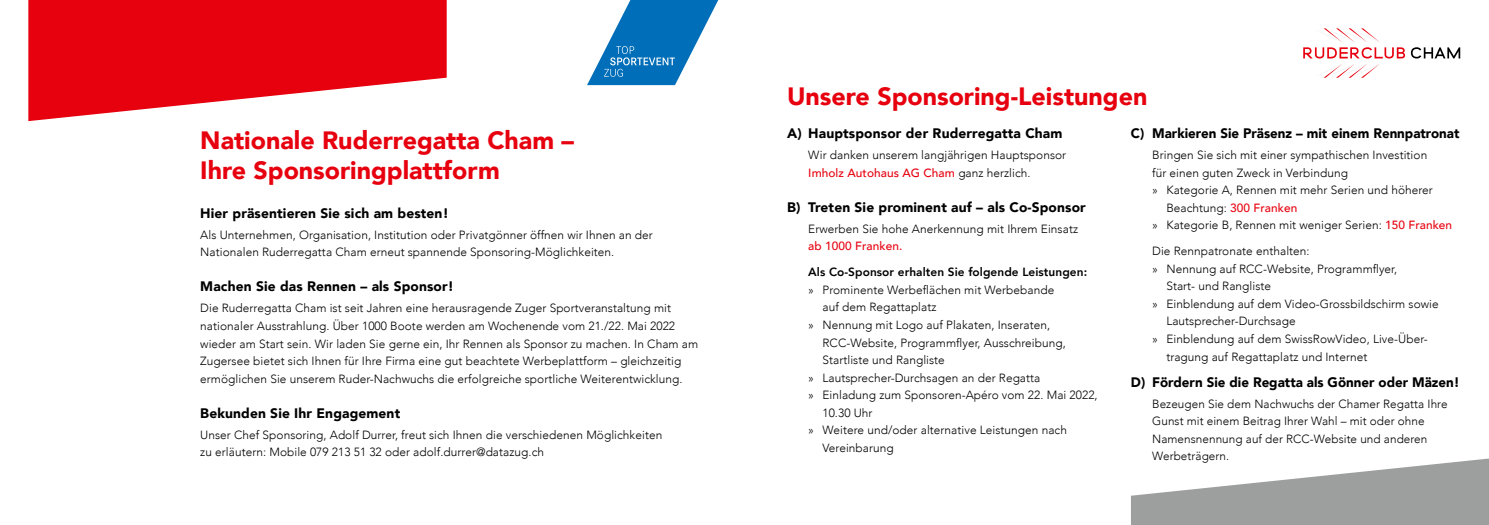
<style>
.page{position:relative;width:1489px;height:525px;background:#fff}
.page>*{position:absolute;margin:0;border:0;box-sizing:border-box;transform-origin:0 0}
.t1{font:900 25px/30px "Avenir";color:#e7000e}
.t2{font:900 13.75px "Avenir";letter-spacing:.01em;color:#000}
.t3{font:300 11.88px/17.5px "Avenir";letter-spacing:.005em;color:#000}
.t4{font:800 11.88px "Avenir";letter-spacing:.005em;color:#000}
.t5{font:500 11.88px "Avenir";letter-spacing:.005em;color:#e7000e}
.s1{font-weight:500;color:#e7000e}
</style>
<div class="page">
<svg style="left:1131px;top:458px;width:357px;height:66px"></svg>
<svg style="left:28px;top:0;width:418px;height:121px;fill:#e7000e"></svg>
<svg style="left:1410px;top:47px;width:49px;height:11px"></svg>
<svg style="left:1303px;top:28px;width:101px;height:50px"></svg>
<svg style="left:587px;top:0;width:131px;height:85px"></svg>
<h1 class="t1" style="left:200px;top:125px;width:375px">Nationale Ruderregatta Cham –<br>Ihre Sponsoringplattform</h1>
<p class="t2" style="left:200px;top:201px;width:250px">Hier präsentieren Sie sich am besten!</p>
<p class="t3" style="left:200px;top:226px;width:454px">Als Unternehmen, Organisation, Institution oder Privatgönner öffnen wir Ihnen an der<br>Nationalen Ruderregatta Cham erneut spannende Sponsoring-Möglichkeiten.</p>
<p class="t2" style="left:200px;top:275px;width:255px">Machen Sie das Rennen – als Sponsor!</p>
<p class="t3" style="left:200px;top:299px;width:499px">Die Ruderregatta Cham ist seit Jahren eine herausragende Zuger Sportveranstaltung mit nationaler Ausstrahlung. Über 1000 Boote werden am Wochenende vom 21./22. Mai 2022 wieder am Start sein. Wir laden Sie gerne ein, Ihr Rennen als Sponsor zu machen. In Cham am Zugersee bietet sich Ihnen für Ihre Firma eine gut beachtete Werbeplattform – gleichzeitig ermöglichen Sie unserem Ruder-Nachwuchs die erfolgreiche sportliche Weiterentwicklung.</p>
<p class="t2" style="left:200px;top:401px;width:201px">Bekunden Sie Ihr Engagement</p>
<p class="t3" style="left:200px;top:425px;width:463px">Unser Chef Sponsoring, Adolf Durrer, freut sich Ihnen die verschiedenen Möglichkeiten zu erläutern: Mobile 079 213 51 32 oder adolf.durrer@datazug.ch</p>
<h1 class="t1" style="left:787px;top:80px;width:362px">Unsere Sponsoring-Leistungen</h1>
<p class="t2" style="left:787px;top:121px;width:277px">A) Hauptsponsor der Ruderregatta Cham</p>
<p class="t3" style="left:808px;top:146px;width:259px">Wir danken unserem langjährigen Hauptsponsor<br><span class="s1">Imholz Autohaus AG Cham</span> ganz herzlich.</p>
<p class="t2" style="left:787px;top:195px;width:300px">B) Treten Sie prominent auf – als Co-Sponsor</p>
<p class="t3" style="left:808px;top:220px;width:271px">Erwerben Sie hohe Anerkennung mit Ihrem Einsatz</p>
<p class="t5" style="left:808px;top:235px;width:95px">ab 1000 Franken.</p>
<p class="t4" style="left:808px;top:263px;width:280px">Als Co-Sponsor erhalten Sie folgende Leistungen:</p>
<p class="t3" style="left:808px;top:281px;width:247px">» Prominente Werbeflächen mit Werbebande</p>
<p class="t3" style="left:822px;top:298px;width:115px">auf dem Regattaplatz</p>
<p class="t3" style="left:808px;top:316px;width:243px">» Nennung mit Logo auf Plakaten, Inseraten,</p>
<p class="t3" style="left:822px;top:333px;width:245px">RCC-Website, Programmflyer, Ausschreibung,</p>
<p class="t3" style="left:822px;top:351px;width:124px">Startliste und Rangliste</p>
<p class="t3" style="left:808px;top:368px;width:233px">» Lautsprecher-Durchsagen an der Regatta</p>
<p class="t3" style="left:808px;top:386px;width:291px">» Einladung zum Sponsoren-Apéro vom 22. Mai 2022,</p>
<p class="t3" style="left:822px;top:403px;width:52px">10.30 Uhr</p>
<p class="t3" style="left:808px;top:421px;width:260px">» Weitere und/oder alternative Leistungen nach</p>
<p class="t3" style="left:822px;top:438px;width:73px">Vereinbarung</p>
<p class="t2" style="left:1130px;top:121px;width:330px">C) Markieren Sie Präsenz – mit einem Rennpatronat</p>
<p class="t3" style="left:1152px;top:146px;width:276px">Bringen Sie sich mit einer sympathischen Investition</p>
<p class="t3" style="left:1152px;top:163px;width:197px">für einen guten Zweck in Verbindung</p>
<p class="t3" style="left:1152px;top:181px;width:282px">» Kategorie A, Rennen mit mehr Serien und höherer</p>
<p class="t3" style="left:1166px;top:198px;width:132px">Beachtung: <span class="s1">300 Franken</span></p>
<p class="t3" style="left:1152px;top:216px;width:301px">» Kategorie B, Rennen mit weniger Serien: <span class="s1">150 Franken</span></p>
<p class="t3" style="left:1152px;top:242px;width:159px">Die Rennpatronate enthalten:</p>
<p class="t3" style="left:1152px;top:260px;width:246px">» Nennung auf RCC-Website, Programmflyer,</p>
<p class="t3" style="left:1166px;top:277px;width:106px">Start- und Rangliste</p>
<p class="t3" style="left:1152px;top:295px;width:288px">» Einblendung auf dem Video-Grossbildschirm sowie</p>
<p class="t3" style="left:1166px;top:312px;width:131px">Lautsprecher-Durchsage</p>
<p class="t3" style="left:1152px;top:330px;width:276px">» Einblendung auf dem SwissRowVideo, Live-Über-</p>
<p class="t3" style="left:1166px;top:347px;width:202px">tragung auf Regattaplatz und Internet</p>
<p class="t2" style="left:1130px;top:370px;width:330px">D) Fördern Sie die Regatta als Gönner oder Mäzen!</p>
<p class="t3" style="left:1152px;top:395px;width:297px">Bezeugen Sie dem Nachwuchs der Chamer Regatta Ihre Gunst mit einem Beitrag Ihrer Wahl – mit oder ohne Namensnennung auf der RCC-Website und anderen Werbeträgern.</p>
</div>
